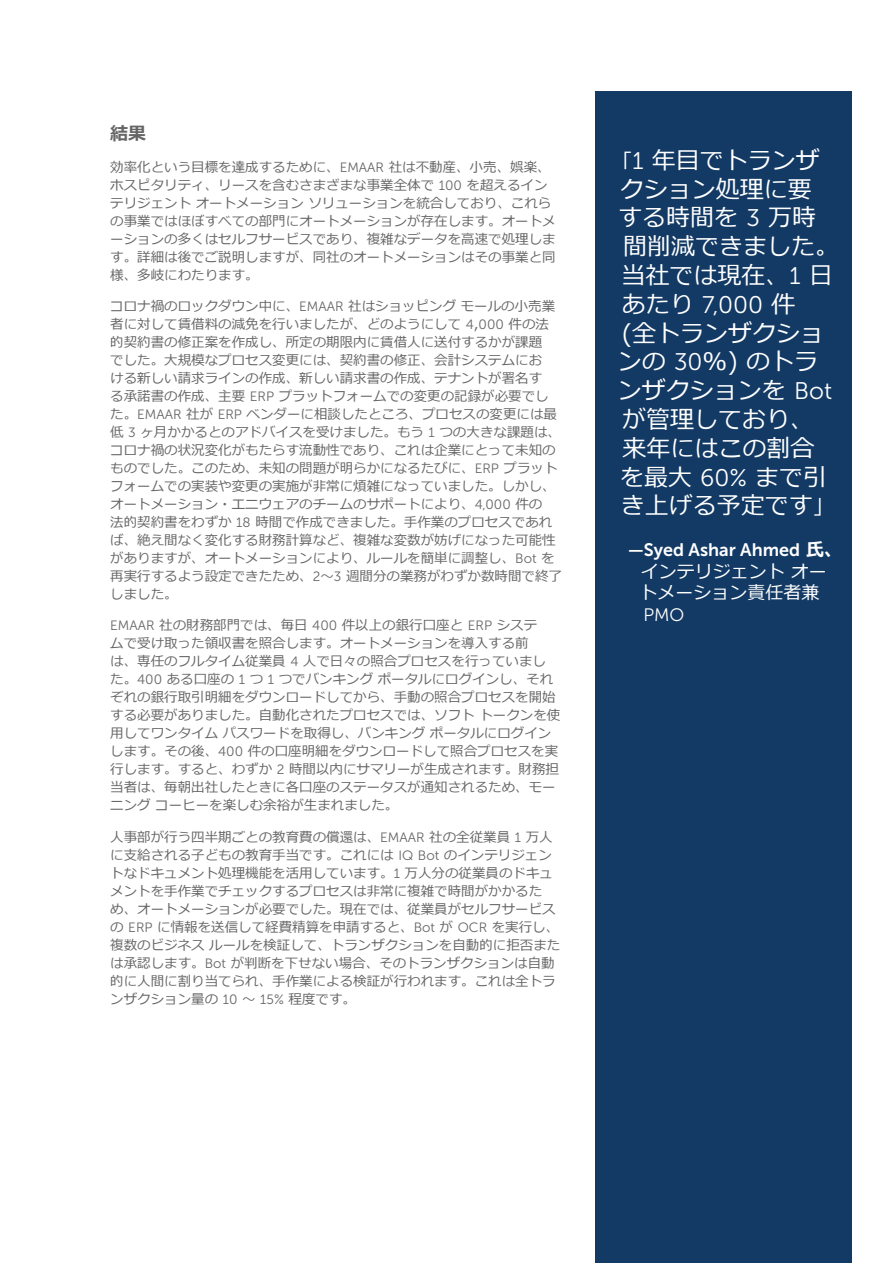
<style>
.page{position:relative;width:893px;height:1263px;background:#fff}
.page>*{position:absolute;margin:0;border:0;box-sizing:border-box;transform-origin:0 0}
.t1{font:24px/28.8px "Meiryo";color:#fff}
.t2{font:24px "Museo Sans 300";color:#fff}
.t3{font:18px/21.6px "Meiryo";color:#fff}
.t4{font:18px "Museo Sans 700";color:#fff}
.t5{font:18px "Museo Sans 300";color:#fff}
.t6{font:700 18px "Meiryo";color:#666}
.t7{font:13.5px/18px "Meiryo";color:#666}
.s1{font-family:"Museo Sans 300"}
.s2{font-size:21px}
.s3{font-family:"Meiryo"}
.s4{font-family:"Meiryo";font-weight:700}
</style>
<div class="page">
<div style="left:595px;top:92px;width:256px;height:1171px;background:#133a65"></div>
<h2 class="t6" style="left:110px;top:121px;width:37px">結果</h2>
<p class="t7" style="left:110px;top:158px;width:447px">効率化という目標を達成するために、<span class="s1">EMAAR</span> 社は不動産、小売、娯楽、ホスピタリティ、リースを含むさまざまな事業全体で <span class="s1">100</span> を超えるインテリジェント オートメーション ソリューションを統合しており、これらの事業ではほぼすべての部門にオートメーションが存在します。オートメーションの多くはセルフサービスであり、複雑なデータを高速で処理します。詳細は後でご説明しますが、同社のオートメーションはその事業と同様、多岐にわたります。</p>
<p class="t7" style="left:110px;top:298px;width:453px">コロナ禍のロックダウン中に、<span class="s1">EMAAR</span> 社はショッピング モールの小売業者に対して賃借料の減免を行いましたが、どのようにして <span class="s1">4</span>,<span class="s1">000</span> 件の法的契約書の修正案を作成し、所定の期限内に賃借人に送付するかが課題<br>でした。大規模なプロセス変更には、契約書の修正、会計システムにお<br>ける新しい請求ラインの作成、新しい請求書の作成、テナントが署名す<br>る承諾書の作成、主要 <span class="s1">ERP</span> プラットフォームでの変更の記録が必要でした。<span class="s1">EMAAR</span> 社が <span class="s1">ERP</span> ベンダーに相談したところ、プロセスの変更には最低 <span class="s1">3</span> ヶ月かかるとのアドバイスを受けました。もう <span class="s1">1</span> つの大きな課題は、コロナ禍の状況変化がもたらす流動性であり、これは企業にとって未知のものでした。このため、未知の問題が明らかになるたびに、<span class="s1">ERP</span> プラットフォームでの実装や変更の実施が非常に煩雑になっていました。しかし、オートメーション・エニウェアのチームのサポートにより、<span class="s1">4,000</span> 件の<br>法的契約書をわずか <span class="s1">18</span> 時間で作成できました。手作業のプロセスであれば、絶え間なく変化する財務計算など、複雑な変数が妨げになった可能性がありますが、オートメーションにより、ルールを簡単に調整し、<span class="s1">Bot</span> を再実行するよう設定できたため、<span class="s1">2</span>～<span class="s1">3</span> 週間分の業務がわずか数時間で終了しました。</p>
<p class="t7" style="left:110px;top:617px;width:452px"><span class="s1">EMAAR</span> 社の財務部門では、毎日 <span class="s1">400</span> 件以上の銀行口座と <span class="s1">ERP</span> システ<br>ムで受け取った領収書を照合します。オートメーションを導入する前<br>は、専任のフルタイム従業員 <span class="s1">4</span> 人で日々の照合プロセスを行っていました。<span class="s1">400</span> ある口座の <span class="s1">1</span> つ <span class="s1">1</span> つでバンキング ポータルにログインし、それぞれの銀行取引明細をダウンロードしてから、手動の照合プロセスを開始する必要がありました。自動化されたプロセスでは、ソフト トークンを使用してワンタイム パスワードを取得し、バンキング ポータルにログインします。その後、<span class="s1">400</span> 件の口座明細をダウンロードして照合プロセスを実行します。すると、わずか <span class="s1">2</span> 時間以内にサマリーが生成されます。財務担当者は、毎朝出社したときに各口座のステータスが通知されるため、モーニング コーヒーを楽しむ余裕が生まれました。</p>
<p class="t7" style="left:110px;top:829px;width:452px">人事部が行う四半期ごとの教育費の償還は、<span class="s1">EMAAR</span> 社の全従業員 <span class="s1">1</span> 万人に支給される子どもの教育手当です。これには <span class="s1">IQ Bot</span> のインテリジェントなドキュメント処理機能を活用しています。<span class="s1">1</span> 万人分の従業員のドキュメントを手作業でチェックするプロセスは非常に複雑で時間がかかるた<br>め、オートメーションが必要でした。現在では、従業員がセルフサービスの <span class="s1">ERP</span> に情報を送信して経費精算を申請すると、<span class="s1">Bot</span> が <span class="s1">OCR</span> を実行し、複数のビジネス ルールを検証して、トランザクションを自動的に拒否または承認します。<span class="s1">Bot</span> が判断を下せない場合、そのトランザクションは自動的に人間に割り当てられ、手作業による検証が行われます。これは全トランザクション量の <span class="s1">10</span> ～ <span class="s1">15%</span> 程度です。</p>
<h1 class="t1" style="left:611px;top:147px;width:229px"><span class="s2">「</span><span class="s1">1</span> 年目でトランザクション処理に要<br>する時間を <span class="s1">3</span> 万時間削減できました。当社では現在、<span class="s1">1</span> 日</h1>
<h1 class="t2" style="left:622px;top:292px;width:175px"><span class="s3">あたり</span> 7,000 <span class="s3">件</span></h1>
<h1 class="t1" style="left:618px;top:320px;width:217px">(全トランザクションの <span class="s1">30</span>%) のトランザクションを <span class="s1">Bot</span>が管理しており、来年にはこの割合を最大 <span class="s1">60%</span> まで引き上げる予定です<span class="s2">」</span></h1>
<h2 class="t4" style="left:628px;top:540px;width:216px">—Syed Ashar Ahmed <span class="s4">氏、</span></h2>
<h2 class="t3" style="left:640px;top:561px;width:189px">インテリジェント オートメーション責任者兼</h2>
<h2 class="t5" style="left:643px;top:605px;width:42px">PMO</h2>
</div>
